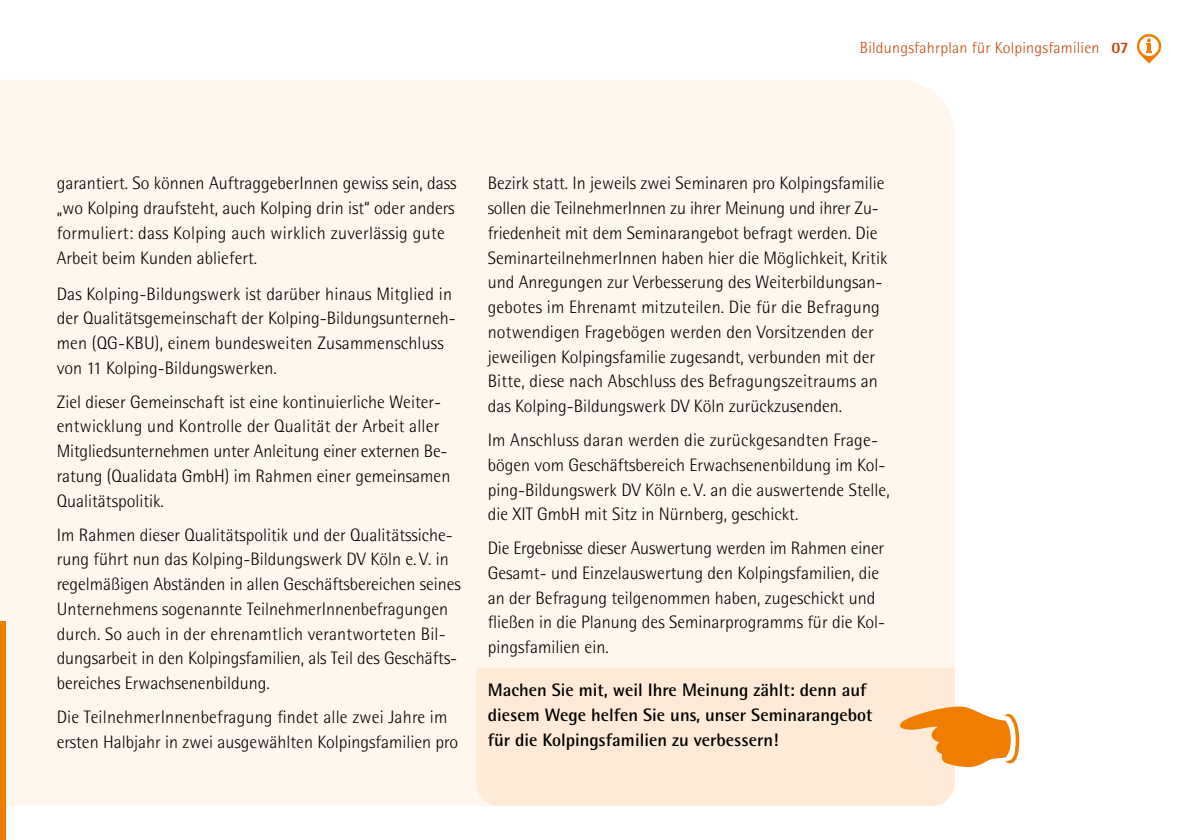
<style>
.page{position:relative;width:1191px;height:840px;background:#fff}
.page>*{position:absolute;margin:0;border:0;box-sizing:border-box;transform-origin:0 0}
.t1{font:300 18px/24.8px "Rotis Semi Sans";color:#000}
.t2{font:700 18px/24.8px "Rotis Semi Sans";color:#000}
.t3{font:300 16px "Rotis Semi Sans";letter-spacing:.015em;color:#ca460a}
.s1{font-weight:800}
</style>
<div class="page">
<div style="left:0;top:80px;width:954px;height:725px;background:#fff6ed"></div>
<svg style="left:1136px;top:34px;width:26px;height:29px"></svg>
<div style="left:476px;top:667px;width:478px;height:138px;background:#feead6"></div>
<div style="left:0;top:621px;width:6px;height:218px;background:#ef7d00"></div>
<div style="left:900px;top:705px;width:55px;height:61px;background:#feead6"></div>
<p class="t3" style="left:860px;top:38px;width:270px">Bildungsfahrplan für Kolpingsfamilien <span class="s1">07</span></p>
<p class="t1" style="left:57px;top:171px;width:401px">garantiert. So können AuftraggeberInnen gewiss sein, dass „wo Kolping draufsteht, auch Kolping drin ist“ oder anders formuliert: dass Kolping auch wirklich zuverlässig gute Arbeit beim Kunden abliefert.</p>
<p class="t1" style="left:57px;top:281px;width:401px">Das Kolping-Bildungswerk ist darüber hinaus Mitglied in der Qualitätsgemeinschaft der Kolping-Bildungsunterneh&shy;men (QG-KBU), einem bundesweiten Zusammenschluss von 11 Kolping-Bildungswerken.</p>
<p class="t1" style="left:57px;top:389px;width:395px">Ziel dieser Gemeinschaft ist eine kontinuierliche Weiter&shy;entwicklung und Kontrolle der Qualität der Arbeit aller Mitgliedsunternehmen unter Anleitung einer externen Be&shy;ratung (Qualidata GmbH) im Rahmen einer gemeinsamen Qualitätspolitik.</p>
<p class="t1" style="left:57px;top:522px;width:405px">Im Rahmen dieser Qualitätspolitik und der Qualitätssiche&shy;rung führt nun das Kolping-Bildungswerk DV Köln e. V. in regelmäßigen Abständen in allen Geschäftsbereichen seines Unternehmens sogenannte TeilnehmerInnenbefragungen durch. So auch in der ehrenamtlich verantworteten Bil&shy;dungsarbeit in den Kolpingsfamilien, als Teil des Geschäfts&shy;bereiches Erwachsenenbildung.</p>
<p class="t1" style="left:57px;top:704px;width:403px">Die TeilnehmerInnenbefragung findet alle zwei Jahre im ersten Halbjahr in zwei ausgewählten Kolpingsfamilien pro</p>
<p class="t1" style="left:488px;top:171px;width:401px">Bezirk statt. In jeweils zwei Seminaren pro Kolpingsfamilie sollen die TeilnehmerInnen zu ihrer Meinung und ihrer Zu&shy;friedenheit mit dem Seminarangebot befragt werden. Die SeminarteilnehmerInnen haben hier die Möglichkeit, Kritik und Anregungen zur Verbesserung des Weiterbildungsan&shy;gebotes im Ehrenamt mitzuteilen. Die für die Befragung notwendigen Fragebögen werden den Vorsitzenden der jeweiligen Kolpingsfamilie zugesandt, verbunden mit der Bitte, diese nach Abschluss des Befragungszeitraums an das Kolping-Bildungswerk DV Köln zurückzusenden.</p>
<p class="t1" style="left:488px;top:427px;width:403px">Im Anschluss daran werden die zurückgesandten Frage&shy;bögen vom Geschäftsbereich Erwachsenenbildung im Kol&shy;ping-Bildungswerk DV Köln e. V. an die auswertende Stelle, die XIT GmbH mit Sitz in Nürnberg, geschickt.</p>
<p class="t1" style="left:488px;top:535px;width:399px">Die Ergebnisse dieser Auswertung werden im Rahmen einer Gesamt- und Einzelauswertung den Kolpingsfamilien, die an der Befragung teilgenommen haben, zugeschickt und fließen in die Planung des Seminarprogramms für die Kol&shy;pingsfamilien ein.</p>
<p class="t2" style="left:488px;top:676px;width:386px">Machen Sie mit, weil Ihre Meinung zählt: denn auf diesem Wege helfen Sie uns, unser Seminarangebot für die Kolpingsfamilien zu verbessern!</p>
</div>
